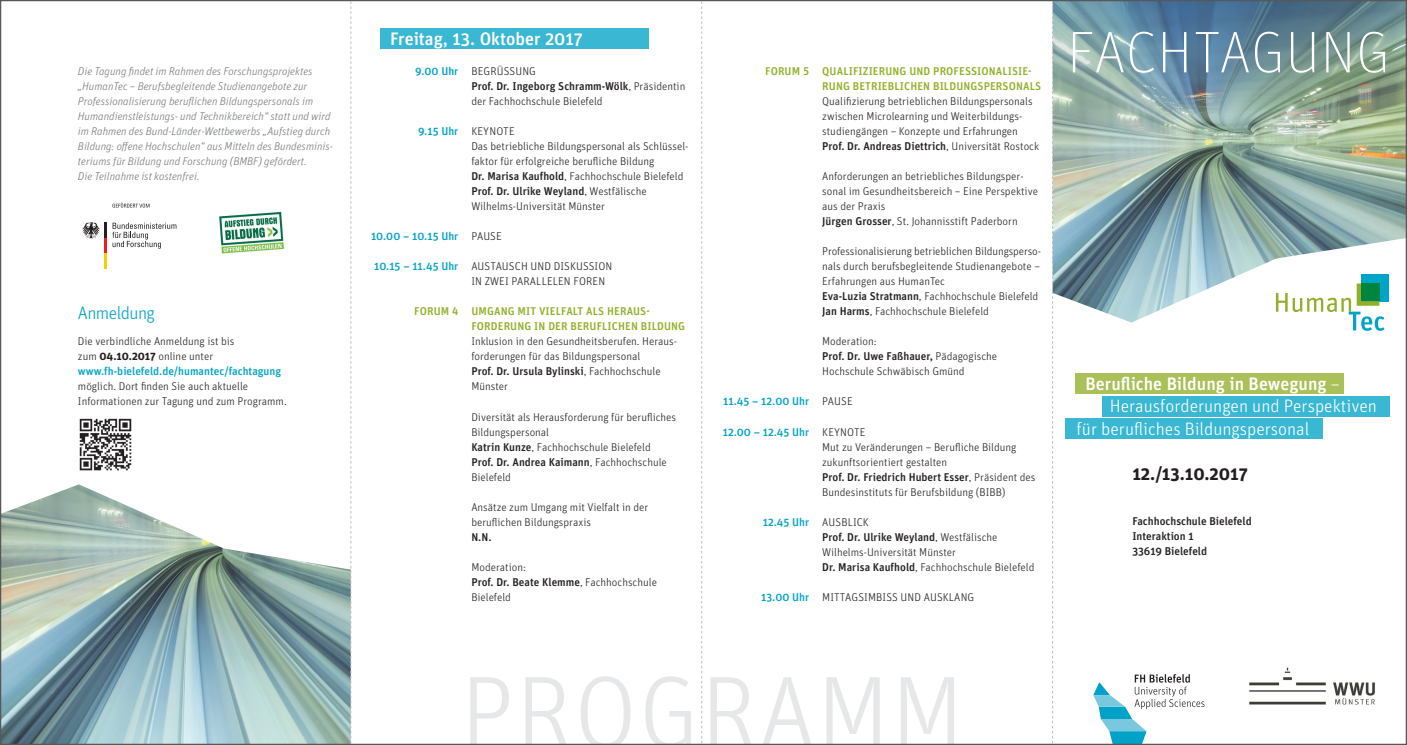
<style>
.page{position:relative;width:1407px;height:745px;background:#fff}
.page>*{position:absolute;margin:0;border:0;box-sizing:border-box;transform-origin:0 0}
.t1{font:300 102.12px "Unit Pro";letter-spacing:.01em;color:#e6e7e9}
.t2{font:100 58.75px "Unit Pro";letter-spacing:.01em;color:#fff}
.t3{font:300 18px "Unit Pro";color:#fff}
.t4{font:500 18px "Unit Pro";color:#fff}
.t5{font:700 18px "Unit Pro";color:#231f20}
.t6{font:300 18px "Unit Pro";letter-spacing:-.03em;color:#00a3c7}
.t7{font:300 11.25px/15px "Unit Pro";color:#231f20}
.t8{font:italic 300 11.25px/15px "Unit Pro";color:#76787b}
.t9{font:500 11.25px/15px "Unit Pro";color:#231f20}
.t10{font:500 11.25px/15px "Unit Pro";letter-spacing:.01em;color:#92af2a}
.t11{font:500 11.25px "Unit Pro";color:#00a3c7}
.s1{font-weight:700}
.s2{font-weight:500}
.s3{font-weight:300}
</style>
<div class="page">
<img style="left:1053px;top:2px;width:352px;height:320px">
<div style="left:1361px;top:274px;width:28px;height:27px;background:#00a4c8"></div>
<svg style="left:1276px;top:283px;width:108px;height:47px"></svg>
<div style="left:1361px;top:283px;width:18px;height:18px;background:#00853f"></div>
<div style="left:1075px;top:373px;width:269px;height:21px;background:#aac059"></div>
<div style="left:1103px;top:396px;width:287px;height:20px;background:#39b7d3"></div>
<div style="left:1066px;top:418px;width:257px;height:20px;background:#39b7d3"></div>
<img style="left:2px;top:484px;width:348px;height:258px">
<img style="left:1249px;top:667px;width:126px;height:38px">
<svg style="left:1093px;top:674px;width:111px;height:68px"></svg>
<svg style="left:82px;top:222px;width:94px;height:46px"></svg>
<svg style="left:113px;top:202px;width:36px;height:5px"></svg>
<img style="left:219px;top:211px;width:65px;height:43px">
<div style="left:380px;top:28px;width:268px;height:21px;background:#39b7d3"></div>
<img style="left:79px;top:418px;width:53px;height:53px">
<svg style="left:350px;top:0;width:1px;height:744px"></svg>
<svg style="left:701px;top:0;width:1px;height:744px"></svg>
<svg style="left:1052px;top:0;width:1px;height:744px"></svg>
<p class="t8" style="left:78px;top:64px;width:257px">Die Tagung findet im Rahmen des Forschungsprojektes „HumanTec – Berufsbegleitende Studienangebote zur Professionalisierung beruflichen Bildungspersonals im Humandienstleistungs- und Technikbereich“ statt und wird im Rahmen des Bund-Länder-Wettbewerbs „Aufstieg durch Bildung: offene Hochschulen“ aus Mitteln des Bundesminis&shy;teriums für Bildung und Forschung (BMBF) gefördert.</p>
<p class="t8" style="left:78px;top:169px;width:123px">Die Teilnahme ist kostenfrei.</p>
<p class="t6" style="left:78px;top:302px;width:78px">Anmeldung</p>
<p class="t7" style="left:78px;top:334px;width:158px">Die verbindliche Anmeldung ist bis</p>
<p class="t7" style="left:78px;top:349px;width:137px">zum <span class="s1">04.10.2017</span> online unter</p>
<p class="t11" style="left:78px;top:364px;width:205px">www.fh-bielefeld.de/humantec/fachtagung</p>
<p class="t7" style="left:78px;top:379px;width:172px">möglich. Dort finden Sie auch aktuelle</p>
<p class="t7" style="left:78px;top:394px;width:210px">Informationen zur Tagung und zum Programm.</p>
<p class="t4" style="left:390px;top:27px;width:194px">Freitag, 13. Oktober 2017</p>
<p class="t11" style="left:415px;top:64px;width:45px">9.00 Uhr</p>
<p class="t11" style="left:418px;top:124px;width:42px">9.15 Uhr</p>
<p class="t11" style="left:371px;top:229px;width:89px">10.00 – 10.15 Uhr</p>
<p class="t11" style="left:374px;top:259px;width:86px">10.15 – 11.45 Uhr</p>
<p class="t10" style="left:414px;top:303px;width:46px">FORUM 4</p>
<p class="t7" style="left:471px;top:64px;width:66px">BEGRÜSSUNG</p>
<p class="t7" style="left:471px;top:79px;width:215px"><span class="s2">Prof. Dr. Ingeborg Schramm-Wölk</span>, Präsidentin der Fachhochschule Bielefeld</p>
<p class="t7" style="left:471px;top:124px;width:45px">KEYNOTE</p>
<p class="t7" style="left:471px;top:139px;width:219px">Das betriebliche Bildungspersonal als Schlüssel&shy;faktor für erfolgreiche berufliche Bildung</p>
<p class="t7" style="left:471px;top:169px;width:214px"><span class="s2">Dr. Marisa Kaufhold</span>, Fachhochschule Bielefeld</p>
<p class="t7" style="left:471px;top:184px;width:177px"><span class="s2">Prof. Dr. Ulrike Weyland</span>, Westfälische<br>Wilhelms-Universität Münster</p>
<p class="t7" style="left:471px;top:229px;width:32px">PAUSE</p>
<p class="t7" style="left:471px;top:259px;width:142px">AUSTAUSCH UND DISKUSSION</p>
<p class="t7" style="left:471px;top:274px;width:135px">IN ZWEI PARALLELEN FOREN</p>
<p class="t10" style="left:471px;top:303px;width:180px">UMGANG MIT VIELFALT ALS HERAUS-</p>
<p class="t10" style="left:471px;top:318px;width:215px">FORDERUNG IN DER BERUFLICHEN BILDUNG</p>
<p class="t7" style="left:471px;top:334px;width:207px">Inklusion in den Gesundheitsberufen. Heraus&shy;forderungen für das Bildungspersonal</p>
<p class="t9" style="left:471px;top:363px;width:191px">Prof. Dr. Ursula Bylinski<span class="s3">, Fachhochschule<br>Münster</span></p>
<p class="t7" style="left:471px;top:409px;width:206px">Diversität als Herausforderung für berufliches<br>Bildungspersonal</p>
<p class="t7" style="left:471px;top:439px;width:181px"><span class="s2">Katrin Kunze</span>, Fachhochschule Bielefeld</p>
<p class="t7" style="left:471px;top:454px;width:197px"><span class="s2">Prof. Dr. Andrea Kaimann</span>, Fachhochschule<br>Bielefeld</p>
<p class="t7" style="left:471px;top:499px;width:178px">Ansätze zum Umgang mit Vielfalt in der</p>
<p class="t7" style="left:471px;top:514px;width:121px">beruflichen Bildungspraxis</p>
<p class="t9" style="left:471px;top:528px;width:22px">N.N.</p>
<p class="t7" style="left:471px;top:559px;width:56px">Moderation:</p>
<p class="t7" style="left:471px;top:574px;width:187px"><span class="s2">Prof. Dr. Beate Klemme</span>, Fachhochschule<br>Bielefeld</p>
<p class="t10" style="left:765px;top:63px;width:46px">FORUM 5</p>
<p class="t11" style="left:723px;top:394px;width:88px">11.45 – 12.00 Uhr</p>
<p class="t11" style="left:723px;top:424px;width:88px">12.00 – 12.45 Uhr</p>
<p class="t11" style="left:763px;top:514px;width:48px">12.45 Uhr</p>
<p class="t11" style="left:761px;top:589px;width:50px">13.00 Uhr</p>
<p class="t10" style="left:822px;top:63px;width:220px">QUALIFIZIERUNG UND PROFESSIONALISIE-<br>RUNG BETRIEBLICHEN BILDUNGSPERSONALS</p>
<p class="t7" style="left:822px;top:94px;width:212px">Qualifizierung betrieblichen Bildungspersonals zwischen Microlearning und Weiterbildungs&shy;studiengängen – Konzepte und Erfahrungen</p>
<p class="t9" style="left:822px;top:138px;width:218px">Prof. Dr. Andreas Diettrich<span class="s3">, Universität Rostock</span></p>
<p class="t7" style="left:822px;top:169px;width:217px">Anforderungen an betriebliches Bildungsper&shy;sonal im Gesundheitsbereich – Eine Perspektive aus der Praxis</p>
<p class="t7" style="left:822px;top:214px;width:197px"><span class="s2">Jürgen Grosser</span>, St. Johannisstift Paderborn</p>
<p class="t7" style="left:822px;top:244px;width:220px">Professionalisierung betrieblichen Bildungsperso&shy;nals durch berufsbegleitende Studienangebote –</p>
<p class="t7" style="left:822px;top:274px;width:124px">Erfahrungen aus HumanTec</p>
<p class="t7" style="left:822px;top:289px;width:218px"><span class="s2">Eva-Luzia Stratmann</span>, Fachhochschule Bielefeld<br><span class="s2">Jan Harms</span>, Fachhochschule Bielefeld</p>
<p class="t7" style="left:822px;top:334px;width:56px">Moderation:</p>
<p class="t9" style="left:822px;top:348px;width:176px">Prof. Dr. Uwe Faßhauer, <span class="s3">Pädagogische</span></p>
<p class="t7" style="left:822px;top:364px;width:144px">Hochschule Schwäbisch Gmünd</p>
<p class="t7" style="left:822px;top:394px;width:32px">PAUSE</p>
<p class="t7" style="left:822px;top:424px;width:45px">KEYNOTE</p>
<p class="t7" style="left:822px;top:439px;width:196px">Mut zu Veränderungen – Berufliche Bildung zukunftsorientiert gestalten</p>
<p class="t7" style="left:822px;top:469px;width:215px"><span class="s2">Prof. Dr. Friedrich Hubert Esser</span>, Präsident des<br>Bundesinstituts für Berufsbildung (BIBB)</p>
<p class="t7" style="left:822px;top:514px;width:48px">AUSBLICK</p>
<p class="t7" style="left:822px;top:529px;width:177px"><span class="s2">Prof. Dr. Ulrike Weyland</span>, Westfälische<br>Wilhelms-Universität Münster</p>
<p class="t7" style="left:822px;top:559px;width:214px"><span class="s2">Dr. Marisa Kaufhold</span>, Fachhochschule Bielefeld</p>
<p class="t7" style="left:822px;top:589px;width:154px">MITTAGSIMBISS UND AUSKLANG</p>
<p class="t1" style="left:460px;top:651px;width:505px">PROGRAMM</p>
<p class="t2" style="left:1067px;top:19px;width:324px">FACHTAGUNG</p>
<p class="t4" style="left:1085px;top:372px;width:256px">Berufliche Bildung in Bewegung <span class="s3">–</span></p>
<p class="t3" style="left:1110px;top:395px;width:269px">Herausforderungen und Perspektiven</p>
<p class="t3" style="left:1076px;top:417px;width:234px">für berufliches Bildungspersonal</p>
<p class="t5" style="left:1132px;top:462px;width:117px">12./13.10.2017</p>
<p class="t9" style="left:1132px;top:513px;width:121px">Fachhochschule Bielefeld</p>
<p class="t9" style="left:1132px;top:528px;width:63px">Interaktion 1</p>
<p class="t9" style="left:1132px;top:543px;width:76px">33619 Bielefeld</p>
</div>
